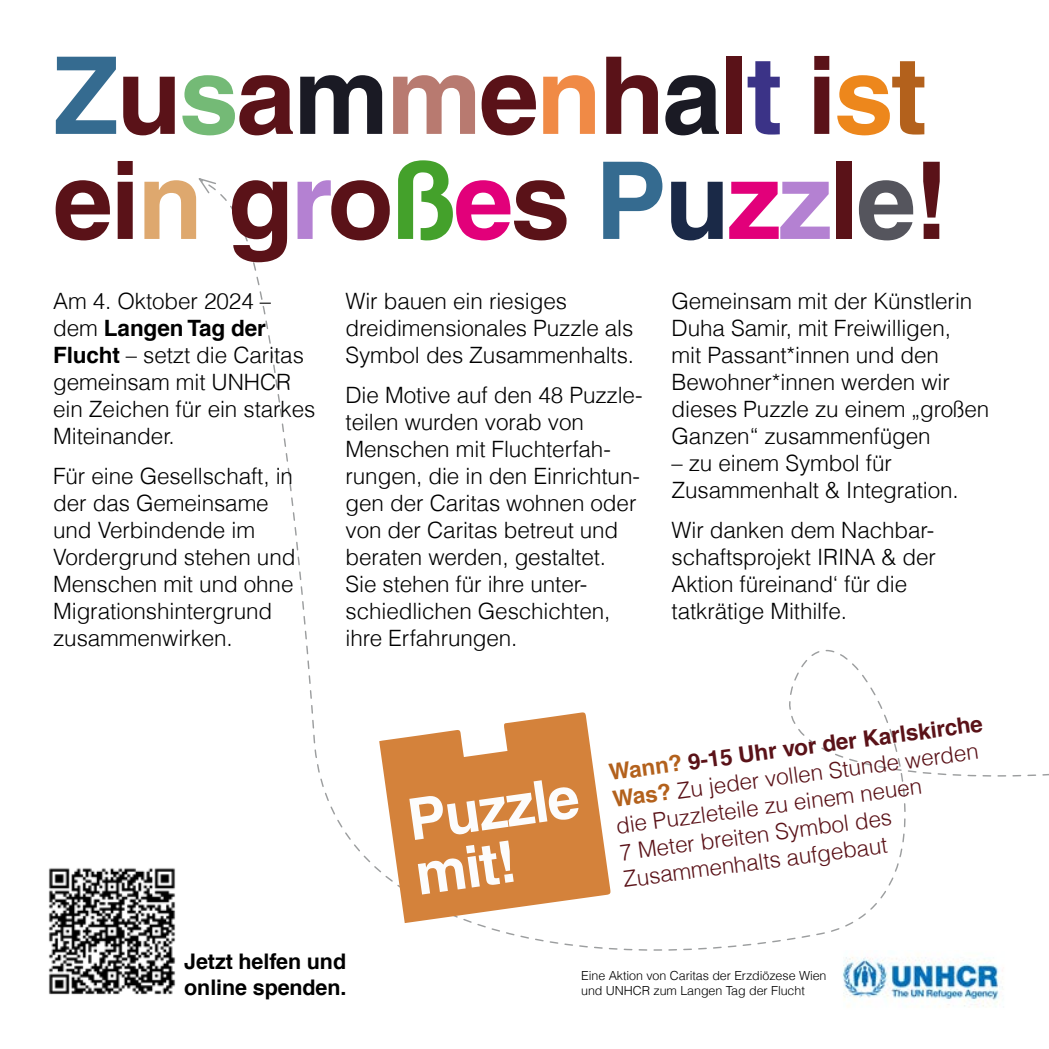
<style>
.page{position:relative;width:1049px;height:1049px;background:#fff}
.page>*{position:absolute;margin:0;border:0;box-sizing:border-box;transform-origin:0 0}
.t1{font:700 107.5px/105px "Helvetica LT Com";letter-spacing:-.025em;color:#5a1218}
.t2{font:700 57.75px/55px "Helvetica LT Com";color:#fcfcfc}
.t3{font:300 22.5px/27px "Helvetica LT Com";letter-spacing:-.005em;color:#000}
.t4{font:300 22.5px/27.2px "Helvetica LT Com";color:#5a1218}
.t5{font:700 21.5px/25.8px "Helvetica LT Com";letter-spacing:-.005em;color:#000}
.t6{font:300 12.5px/15px "Helveticafor Caritas";letter-spacing:-.005em;color:#000}
.s1{color:#356b90}
.s2{color:#74ba76}
.s3{color:#1a1a24}
.s4{color:#b87a70}
.s5{color:#f08a46}
.s6{color:#3b3387}
.s7{color:#ed871c}
.s8{color:#b3611c}
.s9{color:#dea86e}
.s10{color:#b481d2}
.s11{color:#44a12b}
.s12{color:#e2007a}
.s13{color:#1a2947}
.s14{color:#55555d}
.s15{font-weight:700}
.s16{font-weight:700;color:#b3611c}
</style>
<div class="page">
<svg style="left:198px;top:178px;width:55px;height:78px"></svg>
<svg style="left:379px;top:712px;width:232px;height:211px;fill:#d4823b"></svg>
<img style="left:842px;top:957px;width:161px;height:50px">
<img style="left:48px;top:868px;width:128px;height:127px">
<h1 class="t1" style="left:53px;top:44px;width:898px"><span class="s1">Z</span>u<span class="s2">s</span>a<span class="s3">m</span><span class="s4">m</span>e<span class="s5">n</span>h<span class="s3">a</span>l<span class="s6">t</span> i<span class="s7">s</span><span class="s8">t </span>ei<span class="s9">n</span> g<span class="s10">r</span>o<span class="s11">ß</span><span class="s12">e</span>s <span class="s1">P</span><span class="s13">u</span><span class="s12">z</span><span class="s10">z</span>l<span class="s14">e</span>!</h1>
<p class="t3" style="left:53px;top:287px;width:264px">Am 4. Oktober 2024 – dem <span class="s15">Langen Tag der<br>Flucht</span> – setzt die Caritas gemeinsam mit UNHCR ein Zeichen für ein starkes<br>Miteinander.</p>
<p class="t3" style="left:53px;top:462px;width:244px">Für eine Gesellschaft, in der das Gemeinsame und Verbindende im<br>Vordergrund stehen und<br>Menschen mit und ohne<br>Migrationshintergrund zusammenwirken.</p>
<p class="t3" style="left:345px;top:287px;width:290px">Wir bauen ein riesiges dreidimensionales Puzzle als<br>Symbol des Zusammenhalts.</p>
<p class="t3" style="left:345px;top:381px;width:298px">Die Motive auf den 48 Puzzle&shy;teilen wurden vorab von<br>Menschen mit Fluchterfah&shy;rungen, die in den Einrichtun&shy;gen der Caritas wohnen oder von der Caritas betreut und beraten werden, gestaltet.<br>Sie stehen für ihre unter&shy;schiedlichen Geschichten, ihre Erfahrungen.</p>
<p class="t3" style="left:671px;top:287px;width:319px">Gemeinsam mit der Künstlerin<br>Duha Samir, mit Freiwilligen,<br>mit Passant*innen und den<br>Bewohner*innen werden wir dieses Puzzle zu einem „großen<br>Ganzen“ zusammenfügen</p>
<p class="t3" style="left:671px;top:449px;width:289px">– zu einem Symbol für<br>Zusammenhalt &amp; Integration.</p>
<p class="t3" style="left:671px;top:516px;width:266px">Wir danken dem Nachbar&shy;schaftsprojekt IRINA &amp; der<br>Aktion füreinand‘ für die tatkrätige Mithilfe.</p>
<h2 class="t2" style="left:404px;top:793px;width:174px;rotate:-8deg">Puzzle mit!</h2>
<p class="t4" style="left:607px;top:756px;width:378px;rotate:-7deg"><span class="s16">Wann?</span> <span class="s15">9-15 Uhr vor der Karlskirche<br></span><span class="s16">Was?</span> Zu jeder vollen Stunde werden die Puzzleteile zu einem neuen<br>7 Meter breiten Symbol des<br>Zusammenhalts aufgebaut</p>
<p class="t5" style="left:184px;top:948px;width:164px">Jetzt helfen und online spenden.</p>
<p class="t6" style="left:581px;top:968px;width:247px">Eine Aktion von Caritas der Erzdiözese Wien und UNHCR zum Langen Tag der Flucht</p>
</div>
